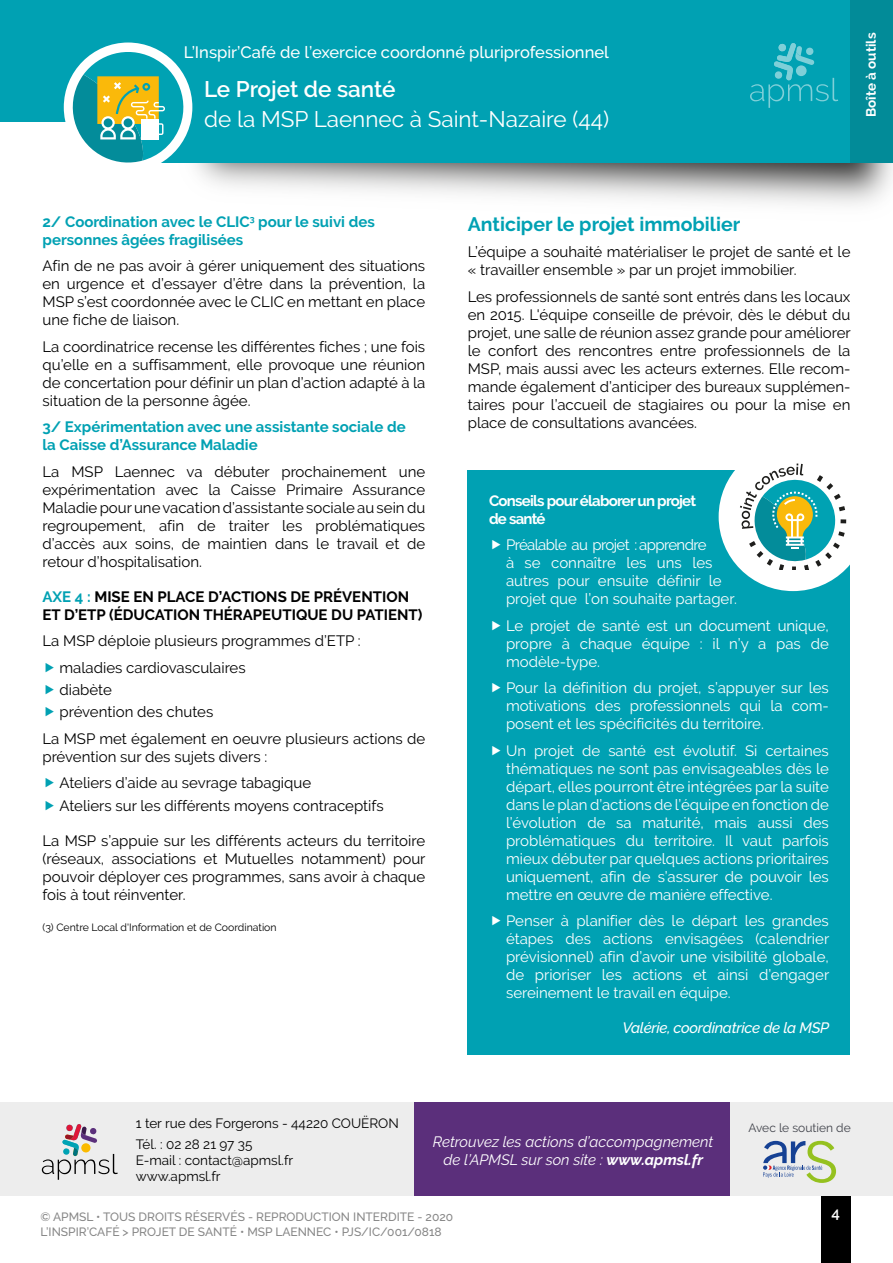
<style>
.page{position:relative;width:893px;height:1263px;background:#fff}
.page>*{position:absolute;margin:0;border:0;box-sizing:border-box;transform-origin:0 0}
.t1{font:22.5px "Raleway";color:#fff}
.t2{font:600 22.5px "Raleway";color:#fff}
.t3{font:700 19.5px "Raleway";color:#00a1b3}
.t4{font:500 16.5px "Raleway";color:#fff}
.t5{font:15px/18px "Raleway";color:#000}
.t6{font:15px/18px "Raleway";color:#fff;text-align:justify}
.t7{font:700 15px/18px "Raleway";color:#00a1b3}
.t8{font:700 15px/18px "Raleway";color:#000}
.t9{font:italic 15px/18px "Raleway";color:#fff;text-align:center}
.t10{font:700 15px/18px "Raleway";letter-spacing:-.05em;color:#fff}
.t11{font:italic 500 15px "Raleway";letter-spacing:-.02em;color:#fff}
.t12{font:600 15px "Raleway";color:#fff}
.t13{font:13.5px/20.4px "Raleway";color:#000}
.t14{font:700 13.5px "Raleway";color:#fff}
.t15{font:500 12px/14.4px "Raleway";color:#878787}
.t16{font:12px "Raleway";color:#40424a}
.t17{font:10.5px "Raleway";color:#000}
.s1{color:#00a1b3}
.s2{font-weight:700}
</style>
<div class="page">
<img style="left:195px;top:163px;width:698px;height:42px">
<div style="left:132px;top:121px;width:761px;height:42px;background:#00a1b3"></div>
<div style="left:0;top:0;width:893px;height:121px;background:#00a1b3"></div>
<div style="left:64px;top:43px;width:128px;height:129px;background:#fff;border-radius:50%"></div>
<svg style="left:73px;top:52px;width:110px;height:111px"></svg>
<svg style="left:750px;top:43px;width:88px;height:65px"></svg>
<div style="left:850px;top:0;width:43px;height:163px;background:#028b98"></div>
<div style="left:821px;top:1196px;width:29px;height:67px;background:#000"></div>
<div style="left:468px;top:470px;width:382px;height:584px;background:#00a1b3"></div>
<div style="left:719px;top:442px;width:148px;height:149px;background:#fff;border-radius:50%"></div>
<svg style="left:740px;top:463px;width:106px;height:107px"></svg>
<div style="left:0;top:1102px;width:893px;height:94px;background:#ededed"></div>
<div style="left:415px;top:1102px;width:315px;height:94px;background:#5b2f7b"></div>
<svg style="left:42px;top:1124px;width:76px;height:56px"></svg>
<svg style="left:763px;top:1141px;width:73px;height:42px"></svg>
<p class="t4" style="left:184px;top:43px;width:427px">L’Inspir’Café de l’exercice coordonné pluriprofessionnel</p>
<h1 class="t2" style="left:204px;top:76px;width:193px">Le Projet de santé</h1>
<h1 class="t1" style="left:204px;top:106px;width:407px">de la MSP Laennec à Saint-Nazaire (44)</h1>
<p class="t14" style="left:863px;top:117px;width:86px;rotate:-90deg">Boîte à outils</p>
<p class="t7" style="left:43px;top:212px;width:334px">2/ Coordination avec le CLIC<sup>3</sup> pour le suivi des personnes âgées fragilisées</p>
<p class="t5" style="left:43px;top:257px;width:384px;text-align:justify">Afin de ne pas avoir à gérer uniquement des situations en urgence et d’essayer d’être dans la prévention, la MSP s’est coordonnée avec le CLIC en mettant en place une fiche de liaison.</p>
<p class="t5" style="left:43px;top:337px;width:384px;text-align:justify">La coordinatrice recense les différentes fiches ; une fois qu’elle en a suffisamment, elle provoque une réunion de concertation pour définir un plan d’action adapté à la situation de la personne âgée.</p>
<p class="t7" style="left:43px;top:418px;width:365px">3/ Expérimentation avec une assistante sociale de la Caisse d’Assurance Maladie</p>
<p class="t5" style="left:43px;top:462px;width:384px;text-align:justify">La MSP Laennec va débuter prochainement une expérimentation avec la Caisse Primaire Assurance Maladie pour une vacation d’assistante sociale au sein du regroupement, afin de traiter les problématiques d’accès aux soins, de maintien dans le travail et de retour d’hospitalisation.</p>
<p class="t8" style="left:43px;top:588px;width:381px"><span class="s1">AXE 4 :</span> MISE EN PLACE D’ACTIONS DE PRÉVENTION<br>ET D’ETP (ÉDUCATION THÉRAPEUTIQUE DU PATIENT)</p>
<p class="t5" style="left:60px;top:628px;width:303px;line-height:26.5px;text-indent:-17px">La MSP déploie plusieurs programmes d’ETP : maladies cardiovasculaires</p>
<p class="t5" style="left:60px;top:679px;width:155px;line-height:22.2px">diabète<br>prévention des chutes</p>
<p class="t5" style="left:43px;top:729px;width:384px">La MSP met également en oeuvre plusieurs actions de prévention sur des sujets divers :</p>
<p class="t5" style="left:60px;top:772px;width:326px;line-height:22.2px">Ateliers d’aide au sevrage tabagique<br>Ateliers sur les différents moyens contraceptifs</p>
<p class="t5" style="left:43px;top:831px;width:385px;text-align:justify">La MSP s’appuie sur les différents acteurs du territoire (réseaux, associations et Mutuelles notamment) pour pouvoir déployer ces programmes, sans avoir à chaque fois à tout réinventer.</p>
<p class="t17" style="left:43px;top:921px;width:236px">(3) Centre Local d'Information et de Coordination</p>
<h2 class="t3" style="left:468px;top:213px;width:274px">Anticiper le projet immobilier</h2>
<p class="t5" style="left:468px;top:243px;width:384px">L’équipe a souhaité matérialiser le projet de santé et le « travailler ensemble » par un projet immobilier.</p>
<p class="t5" style="left:468px;top:288px;width:385px;text-align:justify">Les professionnels de santé sont entrés dans les locaux en 2015. L'équipe conseille de prévoir, dès le début du projet, une salle de réunion assez grande pour améliorer le confort des rencontres entre professionnels de la MSP, mais aussi avec les acteurs externes. Elle recom&shy;mande également d’anticiper des bureaux supplémen&shy;taires pour l’accueil de stagiaires ou pour la mise en place de consultations avancées.</p>
<p class="t10" style="left:489px;top:491px;width:209px">Conseils pour élaborer un projet de santé</p>
<p class="t6" style="left:506px;top:536px;width:232px;text-align:left">Préalable au projet : apprendre<br>à se connaître les uns les autres pour ensuite définir le projet que l’on souhaite partager.</p>
<p class="t6" style="left:506px;top:616px;width:324px">Le projet de santé est un document unique, propre à chaque équipe : il n’y a pas de modèle-type.</p>
<p class="t6" style="left:506px;top:679px;width:324px">Pour la définition du projet, s’appuyer sur les motivations des professionnels qui la com&shy;posent et les spécificités du territoire.</p>
<p class="t6" style="left:506px;top:741px;width:324px">Un projet de santé est évolutif. Si certaines thématiques ne sont pas envisageables dès le départ, elles pourront être intégrées par la suite dans le plan d’actions de l’équipe en fonction de l’évolution de sa maturité, mais aussi des problématiques du territoire. Il vaut parfois mieux débuter par quelques actions prioritaires uniquement, afin de s’assurer de pouvoir les mettre en œuvre de manière effective.</p>
<p class="t6" style="left:506px;top:912px;width:325px">Penser à planifier dès le départ les grandes étapes des actions envisagées (calendrier prévisionnel) afin d’avoir une visibilité globale, de prioriser les actions et ainsi d’engager sereinement le travail en équipe.</p>
<p class="t11" style="left:622px;top:1019px;width:208px">Valérie, coordinatrice de la MSP</p>
<p class="t13" style="left:136px;top:1113px;width:265px">1 ter rue des Forgerons - 44220 COUËRON<br>Tél. : 02 28 21 97 35</p>
<p class="t13" style="left:136px;top:1152px;width:159px;line-height:16.2px">E-mail : contact@apmsl.fr www.apmsl.fr</p>
<p class="t9" style="left:433px;top:1132px;width:282px">Retrouvez les actions d’accompagnement de l’APMSL sur son site : <span class="s2">www.apmsl.fr</span></p>
<p class="t15" style="left:40px;top:1210px;width:414px">© APMSL • TOUS DROITS RÉSERVÉS - REPRODUCTION INTERDITE - 2020<br>L’INSPIR’CAFÉ &gt; PROJET DE SANTÉ • MSP LAENNEC • PJS/IC/001/0818</p>
<p class="t16" style="left:748px;top:1121px;width:104px">Avec le soutien de</p>
<p class="t12" style="left:831px;top:1204px;width:10px">4</p>
</div>
